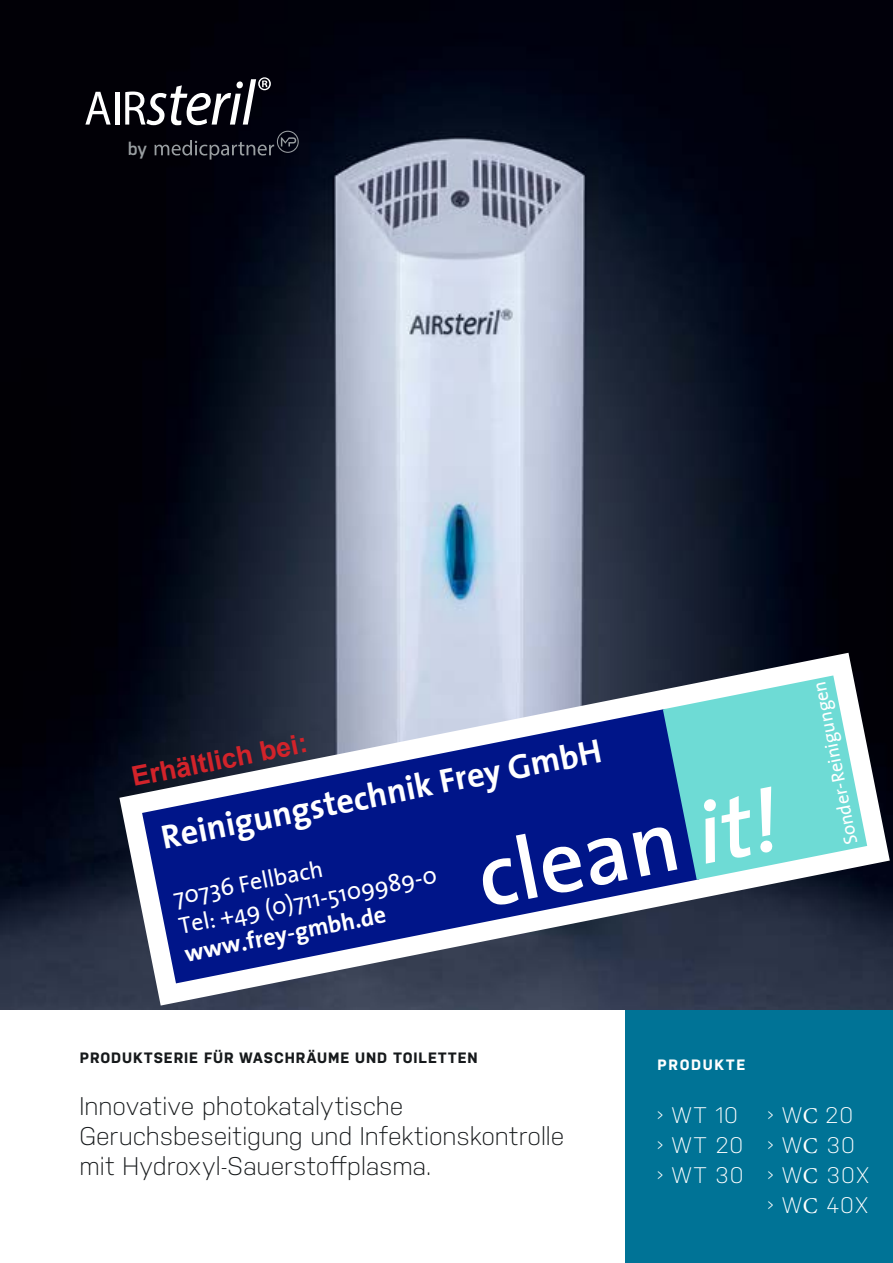
<style>
.page{position:relative;width:893px;height:1263px;background:#fff}
.page>*{position:absolute;margin:0;border:0;box-sizing:border-box;transform-origin:0 0}
.t1{font:600 88.5px "The Sans";color:#fff}
.t2{font:700 34.05px "The Sans";color:#fff}
.t3{font:700 27px "Arial";color:#d2232a}
.t4{font:300 25.5px/30px "Nudista";letter-spacing:-.005em;color:#16191b}
.t5{font:23.85px/28.3px "The Sans";color:#fff}
.t6{font:700 23.85px "The Sans";color:#fff}
.t7{font:300 22.5px/30px "Nudista";letter-spacing:.05em;color:#fff}
.t8{font:300 22.5px/30px "Nudista";letter-spacing:.075em;color:#fff}
.t9{font:18.75px "The Sans";color:#fff}
.t10{font:600 18px "Nudista";color:#999ea1}
.t11{font:700 15px "Nudista";letter-spacing:.06em;color:#16191b}
.t12{font:700 15px "Nudista";letter-spacing:.115em;color:#fff}
.s1{font-style:italic}
.s2{font-size:21px}
.s3{font-family:"Minion Pro";font-weight:400}
</style>
<div class="page">
<img style="left:0;top:0;width:893px;height:1010px">
<div style="left:625px;top:1010px;width:268px;height:253px;background:#007396"></div>
<svg style="left:85px;top:92px;width:26px;height:33px"></svg>
<hr style="left:115px;top:92px;width:4px;height:33px;background:#fff">
<svg style="left:125px;top:77px;width:146px;height:48px"></svg>
<svg style="left:155px;top:131px;width:144px;height:29px;background:#171822"></svg>
<svg style="left:119px;top:653px;width:771px;height:352px;background:#4e5566"></svg>
<svg style="left:142px;top:709px;width:557px;height:274px;background:#33428d"></svg>
<svg style="left:663px;top:675px;width:204px;height:205px"></svg>
<p class="t10" style="left:128px;top:139px;width:21px">by</p>
<p class="t3" style="left:128px;top:758px;width:180px;rotate:-11deg">Erhältlich bei:</p>
<h2 class="t2" style="left:156px;top:808px;width:450px;rotate:-11deg">Reinigungstechnik Frey GmbH</h2>
<p class="t5" style="left:171px;top:883px;width:264px;rotate:-11deg">70736 Fellbach<br>Tel: +49 (0)711-5109989-0</p>
<h1 class="t1" style="left:464px;top:805px;width:306px;rotate:-11deg">clean <span class="s1">it!</span></h1>
<p class="t6" style="left:181px;top:934px;width:206px;rotate:-11deg">www.frey-gmbh.de</p>
<p class="t9" style="left:835px;top:848px;width:168px;rotate:-101deg">Sonder-Reinigungen</p>
<p class="t11" style="left:80px;top:1049px;width:313px">AIRSTERIL<span class="s2">®</span> MF SERIE MULTIFUNKTIONAL</p>
<p class="t11" style="left:80px;top:1049px;width:399px">PRODUKTSERIE FÜR WASCHRÄUME UND TOILETTEN</p>
<p class="t12" style="left:657px;top:1056px;width:89px">PRODUKTE</p>
<p class="t4" style="left:80px;top:1091px;width:486px">Innovative photokatalytische<br>Geruchsbeseitigung und Infektionskontrolle mit Hydroxyl-Sauerstoffplasma.</p>
<p class="t7" style="left:768px;top:1100px;width:103px">› W<span class="s3">C</span> 20<br>› W<span class="s3">C</span> 30<br>› W<span class="s3">C</span> 30X › W<span class="s3">C</span> 40X</p>
<p class="t8" style="left:657px;top:1100px;width:87px">› WT 10 › WT 20 › WT 30</p>
<p class="t4" style="left:329px;top:1151px;width:11px">f</p>
</div>
